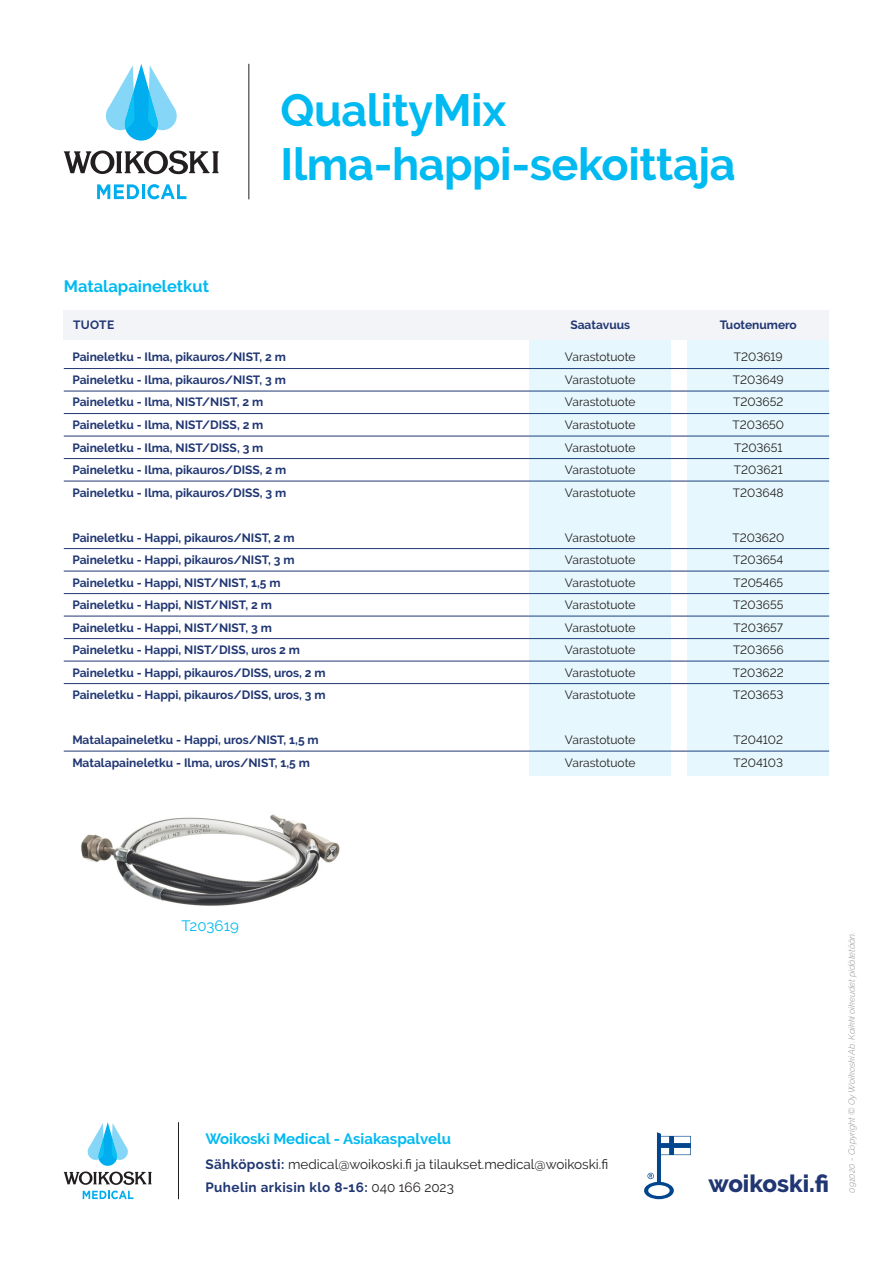
<style>
.page{position:relative;width:893px;height:1263px;background:#fff}
.page>*{position:absolute;margin:0;border:0;box-sizing:border-box;transform-origin:0 0}
.t1{font:700 45px/54px "Raleway";letter-spacing:-.01em;color:#00baf1}
.t2{font:800 24px "Raleway";color:#213773}
.t3{font:700 16.5px "Raleway";color:#00baf1}
.t4{font:700 15px "Raleway";color:#00baf1}
.t5{font:15px "Raleway";color:#00baf1}
.t6{font:13.5px/22.5px "Raleway";color:#231f20}
.t7{font:700 12px "Raleway";color:#213773}
.t8{font:12px "Raleway";color:#231f20}
.Pieni_väliotsikko{font:italic 300 9px "Raleway";color:#939598}
.s1{font-weight:700;color:#213773}
.s2{font-style:normal}
</style>
<div class="page">
<svg style="left:97px;top:184px;width:42px;height:15px"></svg>
<hr style="left:142px;top:184px;width:3px;height:15px;background:#00aeef">
<svg style="left:147px;top:184px;width:39px;height:15px"></svg>
<svg style="left:64px;top:150px;width:155px;height:24px"></svg>
<svg style="left:106px;top:64px;width:71px;height:77px"></svg>
<hr style="left:249px;top:64px;width:1px;height:135px;background:#231f20">
<hr style="left:64px;top:368px;width:765px;height:1px;background:#213773">
<hr style="left:64px;top:391px;width:765px;height:1px;background:#213773">
<hr style="left:64px;top:413px;width:765px;height:1px;background:#213773">
<hr style="left:64px;top:436px;width:765px;height:1px;background:#213773">
<hr style="left:64px;top:458px;width:765px;height:1px;background:#213773">
<hr style="left:64px;top:481px;width:765px;height:1px;background:#213773">
<hr style="left:64px;top:548px;width:765px;height:1px;background:#213773">
<hr style="left:64px;top:571px;width:765px;height:1px;background:#213773">
<hr style="left:64px;top:593px;width:765px;height:1px;background:#213773">
<hr style="left:64px;top:616px;width:765px;height:1px;background:#213773">
<hr style="left:64px;top:638px;width:765px;height:1px;background:#213773">
<hr style="left:64px;top:661px;width:765px;height:1px;background:#213773">
<hr style="left:64px;top:683px;width:765px;height:1px;background:#213773">
<hr style="left:64px;top:751px;width:765px;height:1px;background:#213773">
<div style="left:529px;top:340px;width:142px;height:435px;background:#e6f7fd"></div>
<div style="left:687px;top:340px;width:142px;height:435px;background:#e6f7fd"></div>
<div style="left:64px;top:310px;width:765px;height:30px;background:#f3f4f7"></div>
<svg style="left:64px;top:1122px;width:88px;height:77px"></svg>
<hr style="left:178px;top:1122px;width:1px;height:77px;background:#231f20">
<svg style="left:644px;top:1132px;width:47px;height:67px"></svg>
<img style="left:81px;top:814px;width:259px;height:92px">
<p class="t3" style="left:64px;top:277px;width:147px">Matalapaineletkut</p>
<p class="t1" style="left:281px;top:83px;width:456px">QualityMix<br>Ilma-happi-sekoittaja</p>
<p class="t7" style="left:73px;top:318px;width:43px">TUOTE</p>
<p class="t7" style="left:570px;top:318px;width:61px">Saatavuus</p>
<p class="t7" style="left:720px;top:318px;width:79px">Tuotenumero</p>
<p class="t7" style="left:72px;top:350px;width:215px">Paineletku - Ilma, pikauros/NIST, 2 m</p>
<p class="t7" style="left:72px;top:373px;width:215px">Paineletku - Ilma, pikauros/NIST, 3 m</p>
<p class="t7" style="left:72px;top:395px;width:192px">Paineletku - Ilma, NIST/NIST, 2 m</p>
<p class="t7" style="left:72px;top:418px;width:193px">Paineletku - Ilma, NIST/DISS, 2 m</p>
<p class="t7" style="left:72px;top:440px;width:193px">Paineletku - Ilma, NIST/DISS, 3 m</p>
<p class="t7" style="left:72px;top:463px;width:215px">Paineletku - Ilma, pikauros/DISS, 2 m</p>
<p class="t7" style="left:72px;top:485px;width:215px">Paineletku - Ilma, pikauros/DISS, 3 m</p>
<p class="t7" style="left:72px;top:530px;width:224px">Paineletku - Happi, pikauros/NIST, 2 m</p>
<p class="t7" style="left:72px;top:553px;width:224px">Paineletku - Happi, pikauros/NIST, 3 m</p>
<p class="t7" style="left:72px;top:575px;width:210px">Paineletku - Happi, NIST/NIST, 1,5 m</p>
<p class="t7" style="left:72px;top:598px;width:201px">Paineletku - Happi, NIST/NIST, 2 m</p>
<p class="t7" style="left:72px;top:620px;width:201px">Paineletku - Happi, NIST/NIST, 3 m</p>
<p class="t7" style="left:72px;top:643px;width:229px">Paineletku - Happi, NIST/DISS, uros 2 m</p>
<p class="t7" style="left:72px;top:665px;width:255px">Paineletku - Happi, pikauros/DISS, uros, 2 m</p>
<p class="t7" style="left:72px;top:688px;width:255px">Paineletku - Happi, pikauros/DISS, uros, 3 m</p>
<p class="t7" style="left:72px;top:733px;width:248px">Matalapaineletku - Happi, uros/NIST, 1,5 m</p>
<p class="t7" style="left:72px;top:755px;width:239px">Matalapaineletku - Ilma, uros/NIST, 1,5 m</p>
<p class="t8" style="left:565px;top:350px;width:72px">Varastotuote</p>
<p class="t8" style="left:565px;top:373px;width:72px">Varastotuote</p>
<p class="t8" style="left:565px;top:395px;width:72px">Varastotuote</p>
<p class="t8" style="left:565px;top:418px;width:72px">Varastotuote</p>
<p class="t8" style="left:565px;top:440px;width:72px">Varastotuote</p>
<p class="t8" style="left:565px;top:463px;width:72px">Varastotuote</p>
<p class="t8" style="left:565px;top:485px;width:72px">Varastotuote</p>
<p class="t8" style="left:565px;top:530px;width:72px">Varastotuote</p>
<p class="t8" style="left:565px;top:553px;width:72px">Varastotuote</p>
<p class="t8" style="left:565px;top:575px;width:72px">Varastotuote</p>
<p class="t8" style="left:565px;top:598px;width:72px">Varastotuote</p>
<p class="t8" style="left:565px;top:620px;width:72px">Varastotuote</p>
<p class="t8" style="left:565px;top:643px;width:72px">Varastotuote</p>
<p class="t8" style="left:565px;top:665px;width:72px">Varastotuote</p>
<p class="t8" style="left:565px;top:688px;width:72px">Varastotuote</p>
<p class="t8" style="left:565px;top:733px;width:72px">Varastotuote</p>
<p class="t8" style="left:565px;top:755px;width:72px">Varastotuote</p>
<p class="t8" style="left:734px;top:350px;width:50px">T203619</p>
<p class="t8" style="left:733px;top:373px;width:52px">T203649</p>
<p class="t8" style="left:733px;top:395px;width:52px">T203652</p>
<p class="t8" style="left:732px;top:418px;width:53px">T203650</p>
<p class="t8" style="left:734px;top:440px;width:50px">T203651</p>
<p class="t8" style="left:734px;top:463px;width:50px">T203621</p>
<p class="t8" style="left:733px;top:485px;width:52px">T203648</p>
<p class="t8" style="left:732px;top:530px;width:53px">T203620</p>
<p class="t8" style="left:733px;top:553px;width:52px">T203654</p>
<p class="t8" style="left:733px;top:575px;width:51px">T205465</p>
<p class="t8" style="left:733px;top:598px;width:52px">T203655</p>
<p class="t8" style="left:733px;top:620px;width:51px">T203657</p>
<p class="t8" style="left:733px;top:643px;width:52px">T203656</p>
<p class="t8" style="left:733px;top:665px;width:52px">T203622</p>
<p class="t8" style="left:733px;top:688px;width:52px">T203653</p>
<p class="t8" style="left:734px;top:733px;width:51px">T204102</p>
<p class="t8" style="left:734px;top:755px;width:51px">T204103</p>
<p class="t5" style="left:182px;top:917px;width:59px">T203619</p>
<p class="t4" style="left:205px;top:1130px;width:247px">Woikoski Medical - Asiakaspalvelu</p>
<p class="t6" style="left:205px;top:1153px;width:404px"><span class="s1">Sähköposti:</span> medical@woikoski.fi ja tilaukset.medical@woikoski.fi<br><span class="s1">Puhelin arkisin klo 8-16:</span> 040 166 2023</p>
<p class="t2" style="left:708px;top:1169px;width:122px">woikoski.fi</p>
<p class="Pieni_väliotsikko" style="left:846px;top:1192px;width:262px;rotate:-90deg">091020 - Copyright © Oy Woikoski Ab. Kaikki oikeudet pidätetään<span class="s2">.</span></p>
</div>
